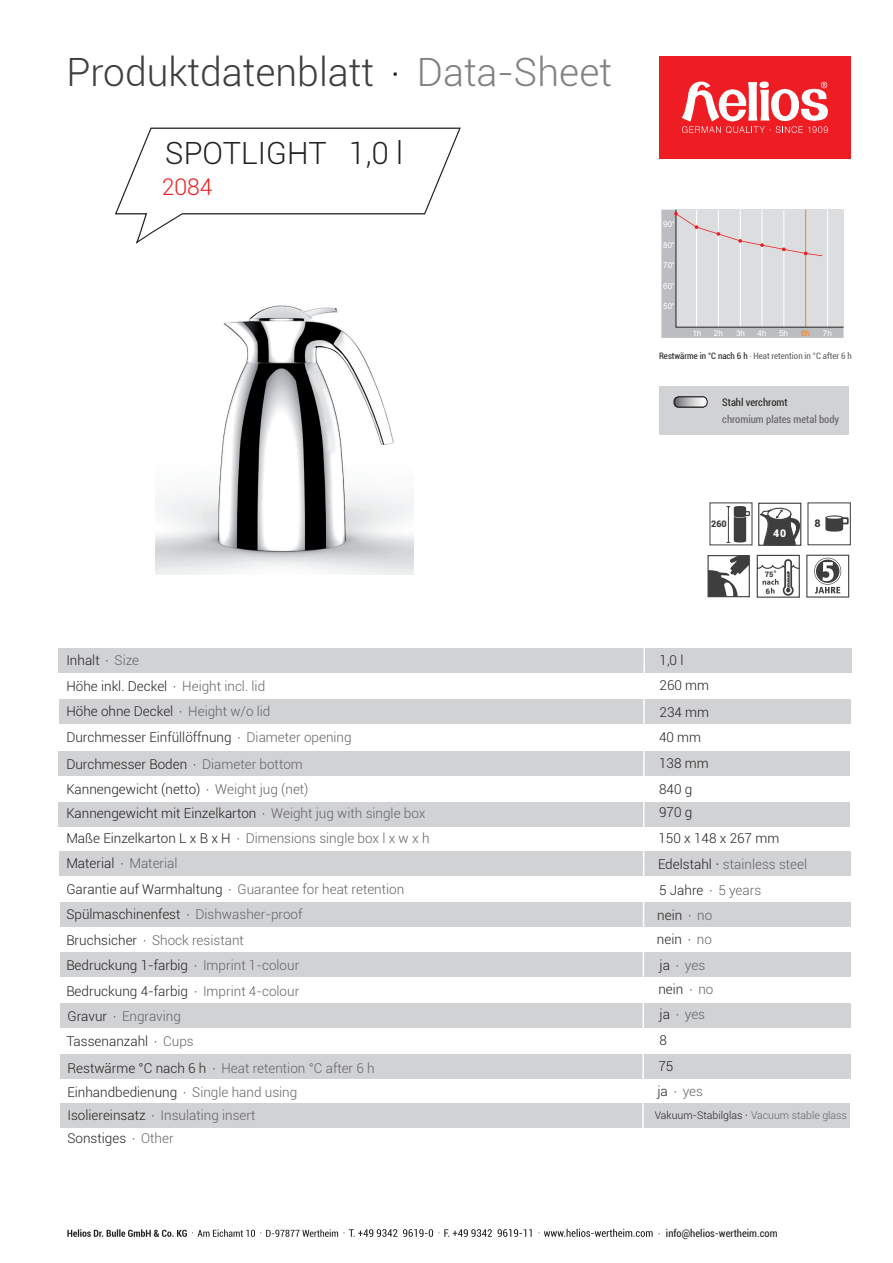
<style>
.page{position:relative;width:893px;height:1263px;background:#fff}
.page>*{position:absolute;margin:0;border:0;box-sizing:border-box;transform-origin:0 0}
.t1{font:300 39px "Roboto";color:#3e3e3f}
.t2{font:300 30.6px "Roboto";color:#231f20}
.t3{font:300 22.95px "Roboto";color:#ee1d23}
.t4{font:300 13.5px/25.2px "Roboto";color:#231f20}
.t5{font:300 13.5px/23.7px "Roboto";color:#636366}
.t6{font:condensed 10.5px "Roboto";color:#231f20}
.t7{font:300 10.5px "Roboto";color:#231f20}
.t8{font:condensed 10.5px "Roboto";color:#636366}
.t9{font:900 10.5px "Roboto";color:#fff}
.t10{font:900 10.5px "Roboto";color:#3e3e3f}
.t11{font:900 9px "Roboto";color:#3e3e3f}
.t12{font:condensed 8.85px "Roboto";color:#636366}
.t13{font:8.1px "Arial";color:#fff}
.t14{font:8.1px "Arial";color:#f58220}
.t15{font:900 7.5px "Roboto";color:#3e3e3f}
.s1{font-family:"Myriad Pro";font-weight:400;color:#231f20}
.s2{color:#808285}
.s3{color:#231f20}
.s4{font-family:"Myriad Pro";font-stretch:normal;font-size:9px;color:#231f20}
.s5{font-family:"Myriad Pro";font-weight:400}
.s6{color:#636366}
.s7{font-family:"Arial";font-weight:400}
.s8{font-family:"Arial";font-stretch:normal;font-size:9px}
</style>
<div class="page">
<svg style="left:67px;top:1229px;width:586px;height:8px"></svg>
<div style="left:659px;top:56px;width:191px;height:103px;background:#ee1d23"></div>
<svg style="left:682px;top:81px;width:146px;height:52px"></svg>
<div style="left:58px;top:648px;width:794px;height:24px;background:#d1d2d4"></div>
<div style="left:59px;top:699px;width:792px;height:25px;background:#d1d2d4"></div>
<div style="left:58px;top:751px;width:792px;height:25px;background:#d1d2d4"></div>
<div style="left:58px;top:802px;width:792px;height:24px;background:#d1d2d4"></div>
<div style="left:59px;top:851px;width:792px;height:25px;background:#d1d2d4"></div>
<div style="left:60px;top:902px;width:791px;height:25px;background:#d1d2d4"></div>
<div style="left:60px;top:952px;width:790px;height:25px;background:#d1d2d4"></div>
<div style="left:60px;top:1003px;width:790px;height:25px;background:#d1d2d4"></div>
<div style="left:60px;top:1054px;width:790px;height:25px;background:#d1d2d4"></div>
<div style="left:60px;top:1103px;width:790px;height:25px;background:#d1d2d4"></div>
<img style="left:155px;top:305px;width:259px;height:270px">
<svg style="left:641px;top:648px;width:5px;height:480px"></svg>
<svg style="left:726px;top:506px;width:24px;height:37px"></svg>
<div style="left:758px;top:503px;width:43px;height:43px;border:1px solid #3e3e3f"></div>
<svg style="left:759px;top:507px;width:42px;height:38px"></svg>
<div style="left:807px;top:502px;width:44px;height:43px;border:1px solid #3e3e3f"></div>
<svg style="left:825px;top:515px;width:24px;height:17px"></svg>
<svg style="left:756px;top:554px;width:44px;height:44px"></svg>
<svg style="left:806px;top:555px;width:43px;height:43px"></svg>
<svg style="left:661px;top:209px;width:183px;height:129px;background:#d6d5d6"></svg>
<svg style="left:115px;top:127px;width:346px;height:117px"></svg>
<div style="left:707px;top:555px;width:43px;height:42px;border:1px solid #3e3e3f"></div>
<svg style="left:708px;top:556px;width:41px;height:41px"></svg>
<div style="left:659px;top:386px;width:190px;height:49px;background:#d1d2d4"></div>
<svg style="left:675px;top:397px;width:32px;height:10px"></svg>
<div style="left:674px;top:396px;width:33px;height:11px;border:1px solid #231f20;border-radius:4px"></div>
<h1 class="t1" style="left:66px;top:45px;width:547px">Produktdatenblatt <span class="s1">.</span> <span class="s2">Data-Sheet</span></h1>
<h2 class="t2" style="left:165px;top:131px;width:37px">Spotlight</h2>
<h2 class="t2" style="left:349px;top:131px;width:56px">1,0 l</h2>
<h3 class="t3" style="left:162px;top:170px;width:52px">2084</h3>
<p class="t13" style="left:663px;top:219px;width:13px">90°</p>
<p class="t13" style="left:663px;top:239px;width:13px">80°</p>
<p class="t13" style="left:663px;top:260px;width:13px">70°</p>
<p class="t13" style="left:663px;top:281px;width:13px">60°</p>
<p class="t13" style="left:663px;top:301px;width:13px">50°</p>
<p class="t13" style="left:692px;top:328px;width:10px">1h</p>
<p class="t13" style="left:714px;top:328px;width:10px">2h</p>
<p class="t13" style="left:736px;top:328px;width:10px">3h</p>
<p class="t13" style="left:757px;top:327px;width:10px">4h</p>
<p class="t13" style="left:779px;top:328px;width:10px">5h</p>
<p class="t14" style="left:801px;top:327px;width:10px">6h</p>
<p class="t13" style="left:823px;top:327px;width:10px">7h</p>
<p class="t12" style="left:659px;top:350px;width:194px"><span class="s3">Restwärme in °C nach 6 h</span> <span class="s4">.</span> Heat retention in °C after 6 h</p>
<p class="t6" style="left:722px;top:395px;width:67px">Stahl verchromt</p>
<p class="t8" style="left:722px;top:412px;width:118px">chromium plates metal body</p>
<p class="t11" style="left:711px;top:518px;width:17px">260</p>
<p class="t9" style="left:773px;top:526px;width:14px">40</p>
<p class="t15" style="left:765px;top:569px;width:10px">75</p>
<p class="t15" style="left:766px;top:586px;width:6px">6</p>
<p class="t10" style="left:814px;top:515px;width:8px">8</p>
<p class="t4" style="left:66px;top:646px;width:200px;line-height:26.1px">Inhalt <span class="s5">.</span> <span class="s6">Size<br></span>Höhe inkl. Deckel <span class="s5">.</span> <span class="s6">Height incl. lid</span></p>
<p class="t4" style="left:66px;top:698px;width:206px">Höhe ohne Deckel <span class="s5">.</span> <span class="s6">Height w/o lid</span></p>
<p class="t4" style="left:659px;top:647px;width:51px">1,0 l<br>260 mm</p>
<p class="t4" style="left:659px;top:699px;width:52px;line-height:25.8px">234 mm<br>40 mm<br>138 mm<br>840 g</p>
<p class="t4" style="left:658px;top:799px;width:151px;line-height:26px">970 g<br>150 x 148 x 267 mm<br>Edelstahl <span class="s7">·</span> <span class="s6">stainless steel</span></p>
<p class="t4" style="left:66px;top:724px;width:287px;line-height:26px">Durchmesser Einfüllöffnung <span class="s5">.</span> <span class="s6">Diameter opening<br></span>Durchmesser Boden <span class="s5">.</span> <span class="s6">Diameter bottom<br></span>Kannengewicht (netto) <span class="s5">.</span> <span class="s6">Weight jug (net)</span></p>
<p class="t4" style="left:66px;top:800px;width:365px">Kannengewicht mit Einzelkarton <span class="s5">.</span> <span class="s6">Weight jug with single box </span>Maße Einzelkarton L x B x H <span class="s5">.</span> <span class="s6">Dimensions single box l x w x h </span>Material <span class="s5">.</span> <span class="s6">Material<br></span>Garantie auf Warmhaltung <span class="s5">.</span> <span class="s6">Guarantee for heat retention </span>Spülmaschinenfest <span class="s5">.</span> <span class="s6">Dishwasher-proof<br></span>Bruchsicher <span class="s5">.</span> <span class="s6">Shock resistant<br></span>Bedruckung 1-farbig <span class="s5">.</span> <span class="s6">Imprint 1-colour</span></p>
<p class="t4" style="left:66px;top:979px;width:234px">Bedruckung 4-farbig <span class="s5">.</span> <span class="s6">Imprint 4-colour<br></span>Gravur <span class="s5">.</span> <span class="s6">Engraving<br></span>Tassenanzahl <span class="s5">.</span> <span class="s6">Cups</span></p>
<p class="t5" style="left:67px;top:1056px;width:309px"><span class="s3">Restwärme °C nach 6 h</span> <span class="s1">.</span> Heat retention °C after 6 h<br><span class="s3">Einhandbedienung</span> <span class="s1">.</span> Single hand using</p>
<p class="t4" style="left:67px;top:1125px;width:108px">Sonstiges <span class="s5">.</span> <span class="s6">Other</span></p>
<p class="t4" style="left:659px;top:877px;width:104px">5 Jahre <span class="s5">.</span> <span class="s6">5 years</span></p>
<p class="t4" style="left:657px;top:903px;width:57px;line-height:23.5px">nein <span class="s5">.</span> <span class="s6">no </span>nein <span class="s5">.</span> <span class="s6">no</span></p>
<p class="t4" style="left:657px;top:952px;width:58px">ja <span class="s5">.</span> <span class="s6">yes </span>nein <span class="s5">.</span> <span class="s6">no </span>ja <span class="s5">.</span> <span class="s6">yes<br></span>8<br>75<br>ja <span class="s5">.</span> <span class="s6">yes</span></p>
<p class="t5" style="left:67px;top:1103px;width:190px"><span class="s3">Isoliereinsatz</span> <span class="s1">.</span> Insulating insert</p>
<p class="t7" style="left:655px;top:1108px;width:194px">Vakuum-Stabilglas <span class="s7">·</span> <span class="s6">Vacuum stable glass</span></p>
<p class="t6" style="left:658px;top:1225px;width:121px"><span class="s8">·</span> info@helios-wertheim.com</p>
</div>
